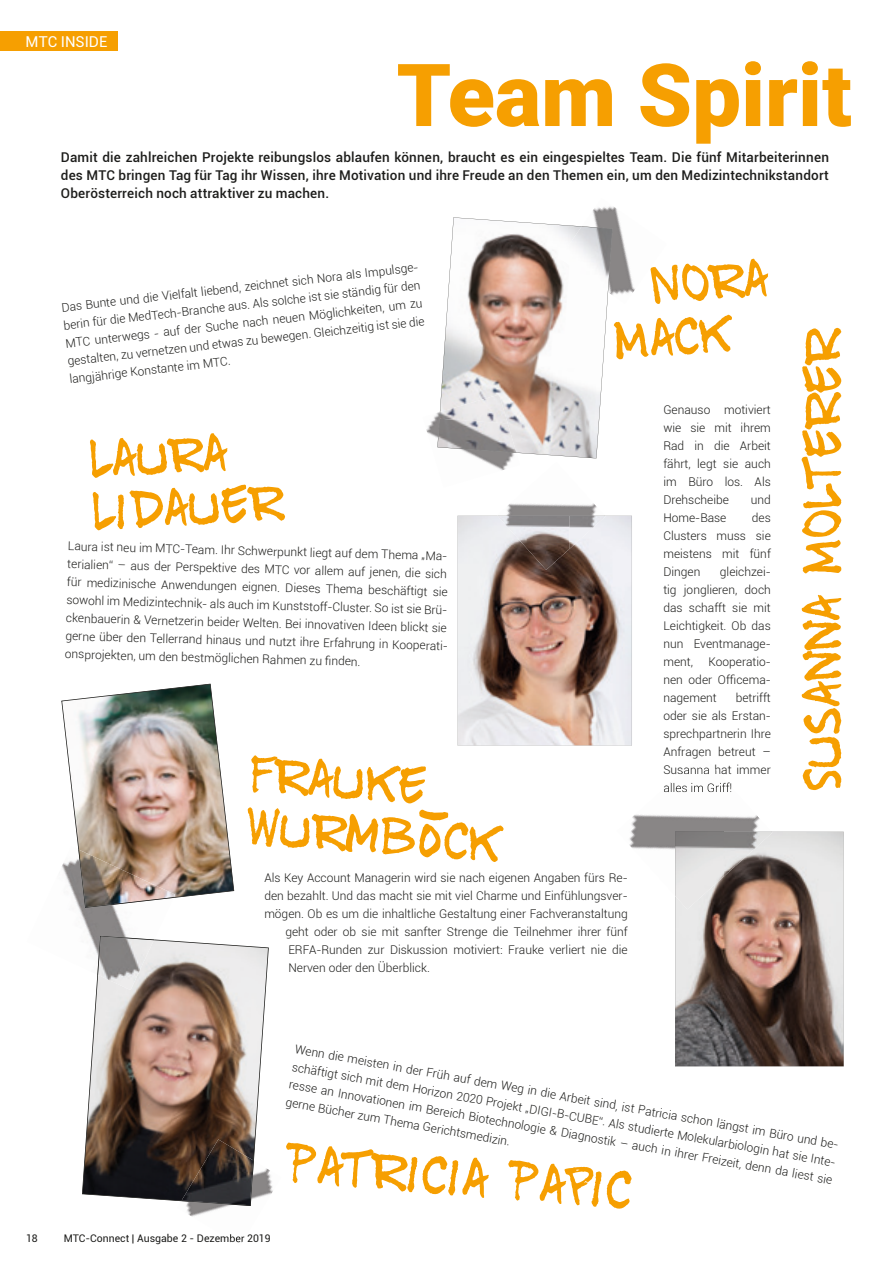
<style>
.page{position:relative;width:893px;height:1263px;background:#fff}
.page>*{position:absolute;margin:0;border:0;box-sizing:border-box;transform-origin:0 0}
.t1{font:900 87px "Roboto";color:#f69f01}
.t2{font:54px "Tinet";color:#f69f01}
.t3{font:52.5px/52.5px "Tinet";color:#f69f01}
.t4{font:15px "Roboto";letter-spacing:-.005em;color:#fff}
.t5{font:500 13.5px/18px "Roboto";letter-spacing:.015em;color:#1d1d1b;text-align:justify}
.t6{font:300 12px/18px "Roboto";color:#1d1d1b;text-align:justify}
.t7{font:10.5px "Roboto";color:#1d1d1b}
</style>
<div class="page">
<svg style="left:458px;top:516px;width:174px;height:229px;background:#bdaaa2"></svg>
<div style="left:0;top:31px;width:117px;height:20px;background:#f69f01"></div>
<svg style="left:82px;top:940px;width:187px;height:261px;background:#9a887e"></svg>
<img style="left:61px;top:684px;width:173px;height:214px">
<svg style="left:439px;top:217px;width:169px;height:241px"></svg>
<img style="left:582px;top:206px;width:53px;height:98px">
<img style="left:559px;top:227px;width:23px;height:65px">
<img style="left:582px;top:226px;width:30px;height:66px">
<img style="left:426px;top:412px;width:94px;height:56px">
<img style="left:440px;top:394px;width:68px;height:18px">
<img style="left:438px;top:412px;width:78px;height:41px">
<img style="left:61px;top:846px;width:113px;height:129px">
<img style="left:98px;top:975px;width:56px;height:15px">
<img style="left:98px;top:936px;width:56px;height:39px">
<img style="left:78px;top:849px;width:96px;height:59px">
<img style="left:79px;top:849px;width:95px;height:58px">
<img style="left:177px;top:1161px;width:96px;height:56px">
<img style="left:224px;top:1234px;width:21px;height:9px">
<img style="left:182px;top:1139px;width:71px;height:21px">
<img style="left:181px;top:1205px;width:73px;height:1px">
<img style="left:181px;top:1160px;width:73px;height:45px">
<img style="left:629px;top:774px;width:143px;height:76px">
<svg style="left:675px;top:832px;width:169px;height:234px;background:#8e7d77"></svg>
<img style="left:676px;top:833px;width:96px;height:63px">
<img style="left:675px;top:832px;width:48px;height:32px">
<img style="left:723px;top:832px;width:49px;height:1px">
<img style="left:675px;top:864px;width:1px;height:32px">
<img style="left:680px;top:767px;width:40px;height:7px">
<img style="left:664px;top:783px;width:67px;height:9px">
<img style="left:497px;top:462px;width:108px;height:54px">
<img style="left:498px;top:517px;width:71px;height:26px">
<img style="left:569px;top:517px;width:36px;height:32px">
<img style="left:522px;top:543px;width:48px;height:27px">
<img style="left:497px;top:516px;width:108px;height:1px">
<p class="t4" style="left:26px;top:31px;width:83px">MTC INSIDE</p>
<h1 class="t1" style="left:396px;top:34px;width:457px">Team Spirit</h1>
<p class="t5" style="left:61px;top:148px;width:769px">Damit die zahlreichen Projekte reibungslos ablaufen können, braucht es ein eingespieltes Team. Die fünf Mitarbeiterinnen des MTC bringen Tag für Tag ihr Wissen, ihre Motivation und ihre Freude an den Themen ein, um den Medizintechnikstandort Oberösterreich noch attraktiver zu machen.</p>
<p class="t6" style="left:60px;top:297px;width:362px;rotate:-6deg">Das Bunte und die Vielfalt liebend, zeichnet sich Nora als Impulsge&shy;berin für die MedTech-Branche aus. Als solche ist sie ständig für den MTC unterwegs - auf der Suche nach neuen Möglichkeiten, um zu gestalten, zu vernetzen und etwas zu bewegen. Gleichzeitig ist sie die langjährige Konstante im MTC.</p>
<h3 class="t3" style="left:89px;top:428px;width:192px;rotate:-3deg">Laura<br>Lidauer</h3>
<p class="t6" style="left:67px;top:538px;width:385px;text-align:left;rotate:1deg">Laura ist neu im MTC-Team. Ihr Schwerpunkt liegt auf dem Thema „Ma&shy;terialien“ – aus der Perspektive des MTC vor allem auf jenen, die sich für medizinische Anwendungen eignen. Dieses Thema beschäftigt sie sowohl im Medizintechnik- als auch im Kunststoff-Cluster. So ist sie Brü&shy;ckenbauerin &amp; Vernetzerin beider Welten. Bei innovativen Ideen blickt sie gerne über den Tellerrand hinaus und nutzt ihre Erfahrung in Kooperati&shy;onsprojekten, um den bestmöglichen Rahmen zu fi nden.</p>
<h3 class="t3" style="left:252px;top:742px;width:257px;rotate:4deg">Frauke<br>Wurmböck</h3>
<h3 class="t3" style="left:609px;top:257px;width:159px;text-indent:40px;rotate:-4deg">Nora<br>Mack</h3>
<p class="t6" style="left:663px;top:400px;width:109px">Genauso motiviert wie sie mit ihrem Rad in die Arbeit fährt, legt sie auch im Büro los. Als Drehscheibe</p>
<p class="t6" style="left:751px;top:490px;width:22px">und</p>
<p class="t6" style="left:663px;top:508px;width:109px;text-indent:89px">des Clusters muss sie meistens mit fünf Dingen</p>
<p class="t6" style="left:663px;top:508px;width:65px">Home-Base</p>
<p class="t6" style="left:663px;top:562px;width:109px;text-indent:57px">gleichzei&shy;tig jonglieren, doch das schafft sie mit Leichtigkeit. Ob das nun Eventmanage&shy;ment,</p>
<p class="t6" style="left:663px;top:652px;width:109px;text-indent:45px">Kooperatio&shy;nen oder Officema&shy;nagement</p>
<p class="t6" style="left:663px;top:688px;width:109px;text-indent:72px">betrifft oder sie als Erstan&shy;sprechpartnerin Ihre Anfragen betreut – Susanna hat immer</p>
<p class="t6" style="left:264px;top:868px;width:365px">Als Key Account Managerin wird sie nach eigenen Angaben fürs Re-</p>
<p class="t6" style="left:264px;top:886px;width:365px">den bezahlt. Und das macht sie mit viel Charme und Einfühlungsver-</p>
<p class="t6" style="left:264px;top:904px;width:365px">mögen. Ob es um die inhaltliche Gestaltung einer Fachveranstaltung</p>
<p class="t6" style="left:285px;top:922px;width:344px">geht oder ob sie mit sanfter Strenge die Teilnehmer ihrer fünf</p>
<p class="t6" style="left:288px;top:940px;width:341px">ERFA-Runden zur Diskussion motiviert: Frauke verliert nie die</p>
<p class="t6" style="left:288px;top:958px;width:143px">Nerven oder den Überblick.</p>
<h2 class="t2" style="left:778px;top:790px;width:466px;rotate:-90deg">Susanna Molterer</h2>
<p class="t7" style="left:26px;top:1231px;width:13px">18</p>
<p class="t7" style="left:64px;top:1231px;width:208px">MTC-Connect | Ausgabe 2 - Dezember 2019</p>
<p class="t6" style="left:297px;top:1039px;width:554px;rotate:10deg">Wenn die meisten in der Früh auf dem Weg in die Arbeit sind, ist Patricia schon längst im Büro und be&shy;schäftigt sich mit dem Horizon 2020 Projekt „DIGI-B-CUBE“. Als studierte Molekularbiologin hat sie Inte&shy;resse an Innovationen im Bereich Biotechnologie &amp; Diagnostik – auch in ihrer Freizeit, denn da liest sie gerne Bücher zum Thema Gerichtsmedizin.</p>
<h2 class="t2" style="left:290px;top:1121px;width:347px;rotate:4deg">Patricia Papic</h2>
</div>
